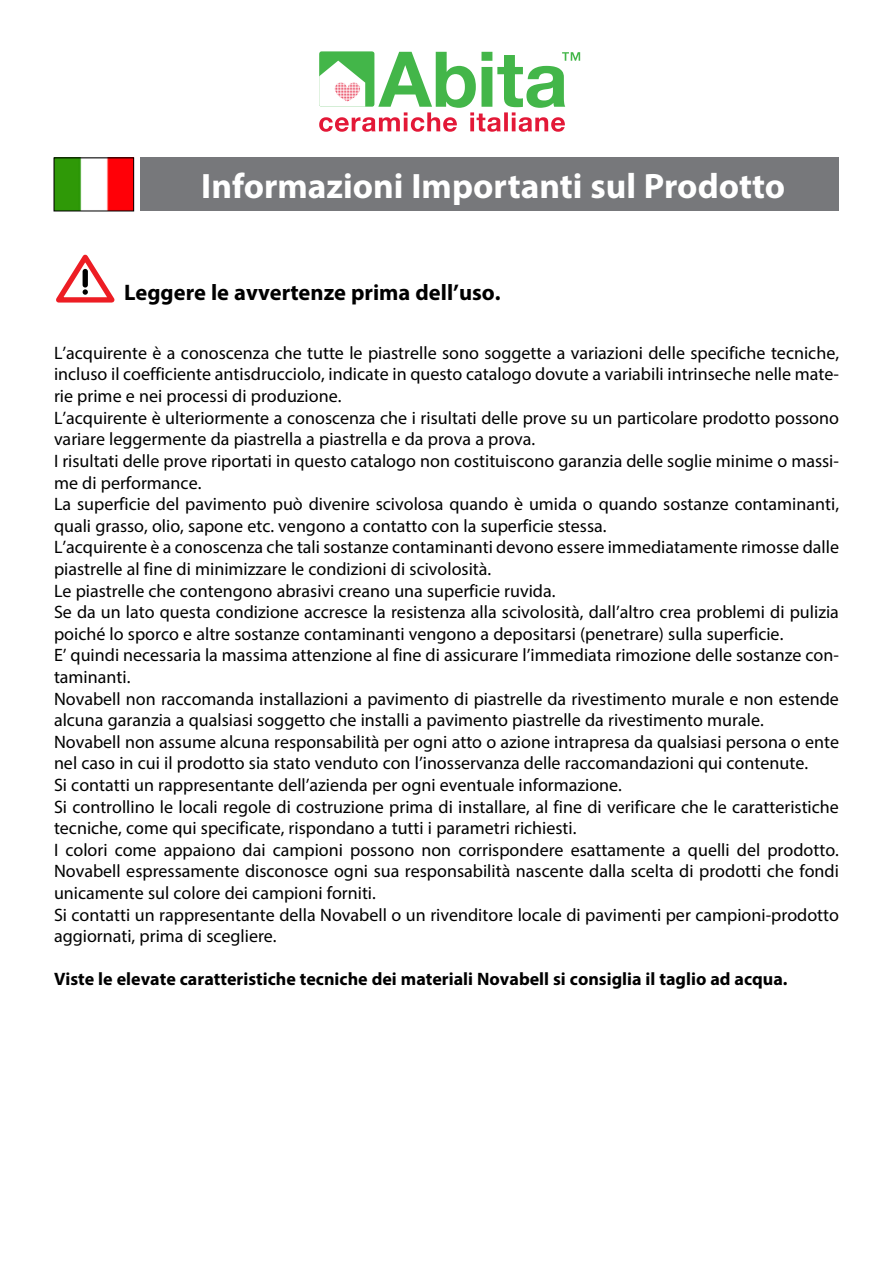
<style>
.page{position:relative;width:893px;height:1263px;background:#fff}
.page>*{position:absolute;margin:0;border:0;box-sizing:border-box;transform-origin:0 0}
.t1{font:700 35.4px "Myriad Pro";color:#fff}
.t2{font:700 22.5px "Myriad Pro";color:#000}
.t3{font:18px/21.6px "Myriad Pro";color:#000}
.t4{font:700 18px "Myriad Pro";color:#000}
</style>
<div class="page">
<div style="left:140px;top:158px;width:699px;height:53px;background:#77787b"></div>
<img style="left:56px;top:159px;width:76px;height:50px">
<div style="left:54px;top:157px;width:80px;height:54px;border:1px solid #000"></div>
<svg style="left:56px;top:254px;width:59px;height:49px"></svg>
<svg style="left:319px;top:52px;width:261px;height:80px"></svg>
<p class="t1" style="left:201px;top:163px;width:586px">Informazioni Importanti sul Prodotto</p>
<p class="t2" style="left:124px;top:278px;width:378px">Leggere le avvertenze prima dell’uso.</p>
<p class="t3" style="left:54px;top:342px;width:786px">L’acquirente è a conoscenza che tutte le piastrelle sono soggette a variazioni delle specifiche tecniche, incluso il coefficiente antisdrucciolo, indicate in questo catalogo dovute a variabili intrinseche nelle mate&shy;rie prime e nei processi di produzione.<br>L’acquirente è ulteriormente a conoscenza che i risultati delle prove su un particolare prodotto possono variare leggermente da piastrella a piastrella e da prova a prova.<br>I risultati delle prove riportati in questo catalogo non costituiscono garanzia delle soglie minime o massi&shy;me di performance.<br>La superficie del pavimento può divenire scivolosa quando è umida o quando sostanze contaminanti, quali grasso, olio, sapone etc. vengono a contatto con la superficie stessa.<br>L’acquirente è a conoscenza che tali sostanze contaminanti devono essere immediatamente rimosse dalle piastrelle al fine di minimizzare le condizioni di scivolosità.<br>Le piastrelle che contengono abrasivi creano una superficie ruvida.<br>Se da un lato questa condizione accresce la resistenza alla scivolosità, dall’altro crea problemi di pulizia poiché lo sporco e altre sostanze contaminanti vengono a depositarsi (penetrare) sulla superficie.<br>E’ quindi necessaria la massima attenzione al fine di assicurare l’immediata rimozione delle sostanze con&shy;taminanti.<br>Novabell non raccomanda installazioni a pavimento di piastrelle da rivestimento murale e non estende alcuna garanzia a qualsiasi soggetto che installi a pavimento piastrelle da rivestimento murale.<br>Novabell non assume alcuna responsabilità per ogni atto o azione intrapresa da qualsiasi persona o ente nel caso in cui il prodotto sia stato venduto con l’inosservanza delle raccomandazioni qui contenute.<br>Si contatti un rappresentante dell’azienda per ogni eventuale informazione.<br>Si controllino le locali regole di costruzione prima di installare, al fine di verificare che le caratteristiche tecniche, come qui specificate, rispondano a tutti i parametri richiesti.<br>I colori come appaiono dai campioni possono non corrispondere esattamente a quelli del prodotto.<br>Novabell espressamente disconosce ogni sua responsabilità nascente dalla scelta di prodotti che fondi unicamente sul colore dei campioni forniti.<br>Si contatti un rappresentante della Novabell o un rivenditore locale di pavimenti per campioni-prodotto aggiornati, prima di scegliere.</p>
<p class="t4" style="left:54px;top:967px;width:735px">Viste le elevate caratteristiche tecniche dei materiali Novabell si consiglia il taglio ad acqua.</p>
</div>
